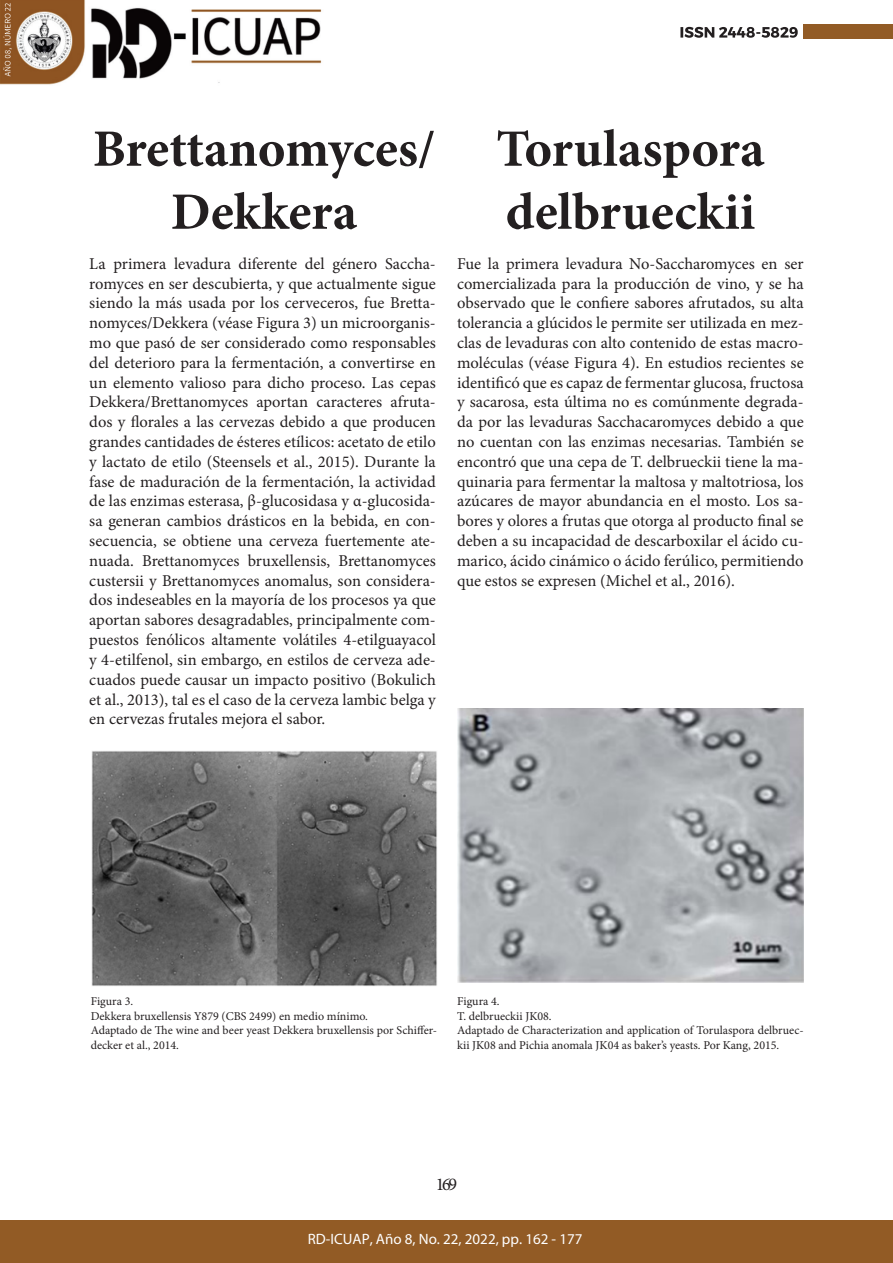
<style>
.page{position:relative;width:893px;height:1263px;background:#fff}
.page>*{position:absolute;margin:0;border:0;box-sizing:border-box;transform-origin:0 0}
.t1{font:700 52.5px/63px "Minion Pro";color:#231f20;text-align:center}
.t2{font:18px "Minion Pro";color:#231f20}
.t3{font:16.5px/19.8px "Minion Pro";color:#231f20;text-align:justify}
.t4{font:15px "Myriad Pro";color:#fff}
.t5{font:12px/14.4px "Minion Pro";color:#231f20}
</style>
<div class="page">
<img style="left:0;top:0;width:322px;height:85px">
<div style="left:804px;top:25px;width:89px;height:14px;background:#925b25"></div>
<svg style="left:680px;top:27px;width:118px;height:11px"></svg>
<div style="left:0;top:1220px;width:893px;height:43px;background:#925b25"></div>
<img style="left:91px;top:751px;width:346px;height:235px">
<img style="left:458px;top:708px;width:346px;height:274px">
<p class="t1" style="left:93px;top:117px;width:344px">Brettanomyces/<br>Dekkera</p>
<p class="t1" style="left:496px;top:117px;width:270px;text-align:left">Torulaspora delbrueckii</p>
<p class="t3" style="left:89px;top:254px;width:348px">La primera levadura diferente del género Saccha&shy;romyces en ser descubierta, y que actualmente sigue siendo la más usada por los cerveceros, fue Bretta&shy;nomyces/Dekkera (véase Figura 3) un microorganis&shy;mo que pasó de ser considerado como responsables del deterioro para la fermentación, a convertirse en un elemento valioso para dicho proceso. Las cepas Dekkera/Brettanomyces aportan caracteres afruta&shy;dos y florales a las cervezas debido a que producen grandes cantidades de ésteres etílicos: acetato de etilo y lactato de etilo (Steensels et al., 2015). Durante la fase de maduración de la fermentación, la actividad de las enzimas esterasa, β-glucosidasa y α-glucosida&shy;sa generan cambios drásticos en la bebida, en con&shy;secuencia, se obtiene una cerveza fuertemente ate&shy;nuada. Brettanomyces bruxellensis, Brettanomyces custersii y Brettanomyces anomalus, son considera&shy;dos indeseables en la mayoría de los procesos ya que aportan sabores desagradables, principalmente com&shy;puestos fenólicos altamente volátiles 4-etilguayacol y 4-etilfenol, sin embargo, en estilos de cerveza ade&shy;cuados puede causar un impacto positivo (Bokulich et al., 2013), tal es el caso de la cerveza lambic belga y en cervezas frutales mejora el sabor.</p>
<p class="t3" style="left:457px;top:254px;width:348px">Fue la primera levadura No-Saccharomyces en ser comercializada para la producción de vino, y se ha observado que le confiere sabores afrutados, su alta tolerancia a glúcidos le permite ser utilizada en mez&shy;clas de levaduras con alto contenido de estas macro&shy;moléculas (véase Figura 4). En estudios recientes se identificó que es capaz de fermentar glucosa, fructosa y sacarosa, esta última no es comúnmente degrada&shy;da por las levaduras Sacchacaromyces debido a que no cuentan con las enzimas necesarias. También se encontró que una cepa de T. delbrueckii tiene la ma&shy;quinaria para fermentar la maltosa y maltotriosa, los azúcares de mayor abundancia en el mosto. Los sa&shy;bores y olores a frutas que otorga al producto final se deben a su incapacidad de descarboxilar el ácido cu&shy;marico, ácido cinámico o ácido ferúlico, permitiendo que estos se expresen (Michel et al., 2016).</p>
<p class="t5" style="left:91px;top:994px;width:44px">Figura 3.</p>
<p class="t5" style="left:91px;top:1009px;width:279px">Dekkera bruxellensis Y879 (CBS 2499) en medio mínimo.</p>
<p class="t5" style="left:91px;top:1023px;width:348px">Adaptado de The wine and beer yeast Dekkera bruxellensis por Schiffer&shy;decker et al., 2014.</p>
<p class="t5" style="left:457px;top:994px;width:44px">Figura 4.</p>
<p class="t5" style="left:457px;top:1009px;width:96px">T. delbrueckii JK08.</p>
<p class="t5" style="left:457px;top:1023px;width:348px">Adaptado de Characterization and application of Torulaspora delbruec&shy;kii JK08 and Pichia anomala JK04 as baker’s yeasts. Por Kang, 2015.</p>
<p class="t2" style="left:436px;top:1172px;width:23px">169</p>
<p class="t4" style="left:308px;top:1230px;width:276px">RD-ICUAP, Año 8, No. 22, 2022, pp. 162 - 177</p>
</div>
